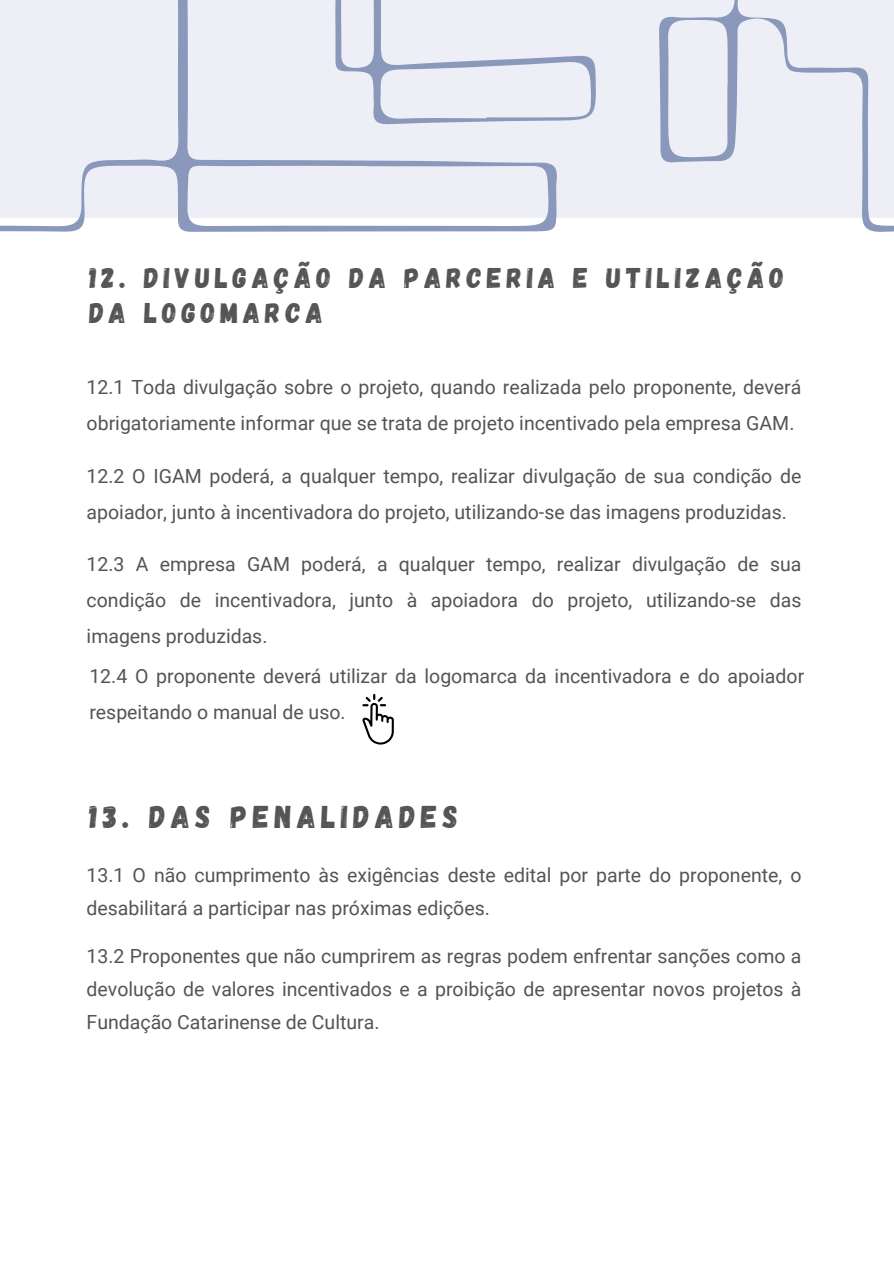
<style>
.page{position:relative;width:894px;height:1264px;background:#fff}
.page>*{position:absolute;margin:0;border:0;box-sizing:border-box;transform-origin:0 0}
.t1{font:31.5px "Gagalin";letter-spacing:.17em;color:#545454}
.t2{font:28.5px/34.8px "Gagalin";letter-spacing:.17em;color:#545454}
.t3{font:19.5px/36px "Roboto";color:#545454}
</style>
<div class="page">
<svg style="left:0;top:0;width:893px;height:232px;background:#e5e7f1"></svg>
<svg style="left:362px;top:694px;width:32px;height:50px"></svg>
<p class="t2" style="left:89px;top:259px;width:696px">12. DIVULGAÇÃO DA PARCERIA E UTILIZAÇÃO<br>DA LOGOMARCA</p>
<p class="t3" style="left:87px;top:369px;width:716px">12.1 Toda divulgação sobre o projeto, quando realizada pelo proponente, deverá obrigatoriamente informar que se trata de projeto incentivado pela empresa GAM.</p>
<h1 class="t3" style="left:87px;top:458px;width:716px">12.2 O IGAM poderá, a qualquer tempo, realizar divulgação de sua condição de apoiador, junto à incentivadora do projeto, utilizando-se das imagens produzidas.</h1>
<p class="t3" style="left:87px;top:546px;width:716px;text-align:justify">12.3 A empresa GAM poderá, a qualquer tempo, realizar divulgação de sua condição de incentivadora, junto à apoiadora do projeto, utilizando-se das imagens produzidas.</p>
<p class="t3" style="left:89px;top:658px;width:716px">12.4 O proponente deverá utilizar da logomarca da incentivadora e do apoiador respeitando o manual de uso.</p>
<p class="t1" style="left:89px;top:796px;width:370px">13. DAS PENALIDADES</p>
<p class="t3" style="left:87px;top:858px;width:716px;line-height:33px">13.1 O não cumprimento às exigências deste edital por parte do proponente, o desabilitará a participar nas próximas edições.</p>
<h2 class="t3" style="left:87px;top:939px;width:716px;line-height:33px;text-align:justify">13.2 Proponentes que não cumprirem as regras podem enfrentar sanções como a devolução de valores incentivados e a proibição de apresentar novos projetos à Fundação Catarinense de Cultura.</h2>
</div>
